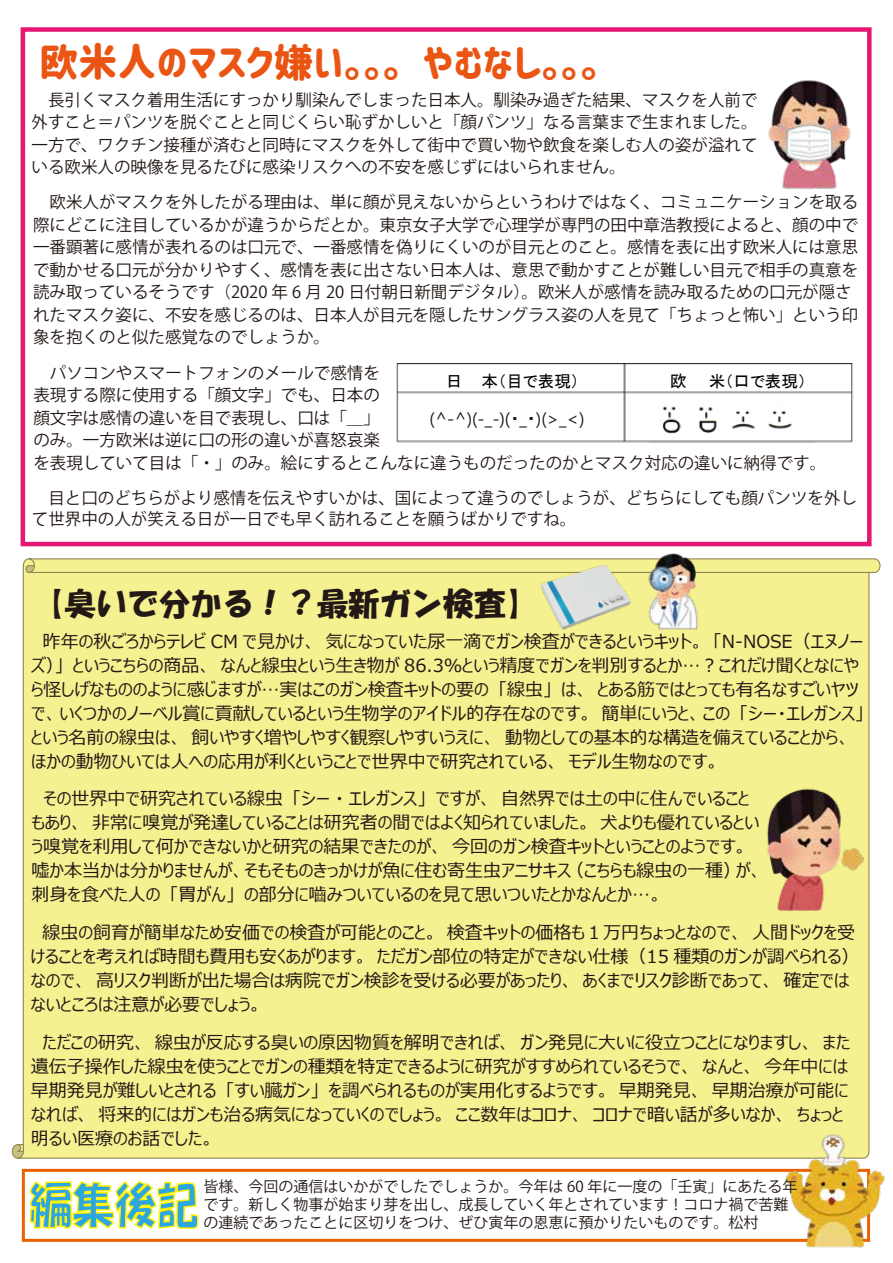
<style>
.page{position:relative;width:893px;height:1263px;background:#fff}
.page>*{position:absolute;margin:0;border:0;box-sizing:border-box;transform-origin:0 0}
.t1{font:39px "Corporate Logo Rounded";color:#ea5514}
.t2{font:31.5px "HGS Soei Kakupoptai";color:#221815}
.t3{font:18px/24px "Meiryo UI";color:#221815}
.t4{font:18px "Segoe UI";color:#1a1a1a}
.t5{font:16.5px/22.5px "Koz Go Pr 6 N";color:#221815}
.t6{font:16.5px "MS P Gothic";color:#040000}
.t7{font:15px/18px "Koz Go Pr 6 N";color:#221815}
.s1{font-family:"MS P Gothic"}
</style>
<div class="page">
<div style="left:11px;top:558px;width:870px;height:601px;background:#f5f191"></div>
<div style="left:22px;top:1169px;width:848px;height:73px;border:3px solid #eb6100"></div>
<svg style="left:29px;top:1180px;width:170px;height:49px"></svg>
<img style="left:540px;top:562px;width:92px;height:69px">
<img style="left:758px;top:780px;width:112px;height:135px">
<img style="left:641px;top:553px;width:65px;height:77px">
<img style="left:768px;top:80px;width:83px;height:109px">
<img style="left:778px;top:1131px;width:107px;height:117px">
<div style="left:21px;top:27px;width:850px;height:519px;border:4px solid #e61673"></div>
<img style="left:396px;top:364px;width:457px;height:79px">
<h1 class="t1" style="left:40px;top:36px;width:562px">欧米人のマスク嫌い。。。やむなし。。。</h1>
<p class="t5" style="left:32px;top:89px;width:728px;text-align:justify">　長引くマスク着用生活にすっかり馴染んでしまった日本人。馴染み過ぎた結果、マスクを人前で外すこと＝パンツを脱ぐことと同じくらい恥ずかしいと「顔パンツ」なる言葉まで生まれました。一方で、ワクチン接種が済むと同時にマスクを外して街中で買い物や飲食を楽しむ人の姿が溢れている欧米人の映像を見るたびに感染リスクへの不安を感じずにはいられません。</p>
<p class="t5" style="left:33px;top:191px;width:826px">　欧米人がマスクを外したがる理由は、単に顔が見えないからというわけではなく、コミュニケーションを取る際にどこに注目しているかが違うからだとか。東京女子大学で心理学が専門の田中章浩教授によると、顔の中で一番顕著に感情が表れるのは口元で、一番感情を偽りにくいのが目元とのこと。感情を表に出す欧米人には意思で動かせる口元が分かりやすく、感情を表に出さない日本人は、意思で動かすことが難しい目元で相手の真意を読み取っているそうです（2020 年 6 月 20 日付朝日新聞デジタル）。欧米人が感情を読み取るための口元が隠されたマスク姿に、不安を感じるのは、日本人が目元を隠したサングラス姿の人を見て「ちょっと怖い」という印象を抱くのと似た感覚なのでしょうか。</p>
<p class="t5" style="left:33px;top:362px;width:794px">　パソコンやスマートフォンのメールで感情を<br>表現する際に使用する「顔文字」でも、日本の<br>顔文字は感情の違いを目で表現し、口は「＿」<br>のみ。一方欧米は逆に口の形の違いが喜怒哀楽<br>を表現していて目は「・」のみ。絵にするとこんなに違うものだったのかとマスク対応の違いに納得です。</p>
<p class="t5" style="left:32px;top:488px;width:826px;line-height:21px">　目と口のどちらがより感情を伝えやすいかは、国によって違うのでしょうが、どちらにしても顔パンツを外して世界中の人が笑える日が一日でも早く訪れることを願うばかりですね。</p>
<p class="t6" style="left:446px;top:373px;width:135px">日 本（目で表現）</p>
<p class="t6" style="left:670px;top:373px;width:18px">欧</p>
<p class="t6" style="left:709px;top:373px;width:99px">米（口で表現）</p>
<p class="t4" style="left:430px;top:401px;width:156px">(^-^)(-_-)(<span class="s1">・</span>_<span class="s1">・</span>)(&gt;_&lt;)</p>
<h2 class="t2" style="left:33px;top:588px;width:505px">【臭いで分かる！？最新ガン検査】</h2>
<p class="t3" style="left:31px;top:630px;width:835px">　昨年の秋ごろからテレビ CM で見かけ、気になっていた尿一滴でガン検査ができるというキット。「N-NOSE（エヌノーズ）」というこちらの商品、なんと線虫という生き物が 86.3％という精度でガンを判別するとか…︖これだけ聞くとなにやら怪しげなもののように感じますが…実はこのガン検査キットの要の「線虫」は、とある筋ではとっても有名なすごいヤツで、いくつかのノーベル賞に貢献しているという生物学のアイドル的存在なのです。簡単にいうと、この「シー・エレガンス」という名前の線虫は、飼いやすく増やしやすく観察しやすいうえに、動物としての基本的な構造を備えていることから、ほかの動物ひいては人への応用が利くということで世界中で研究されている、モデル生物なのです。</p>
<p class="t3" style="left:32px;top:788px;width:732px">　その世界中で研究されている線虫「シー・エレガンス」ですが、自然界では土の中に住んでいることもあり、非常に嗅覚が発達していることは研究者の間ではよく知られていました。犬よりも優れているという嗅覚を利用して何かできないかと研究の結果できたのが、今回のガン検査キットということのようです。嘘か本当かは分かりませんが、そもそものきっかけが魚に住む寄生虫アニサキス（こちらも線虫の一種）が、刺身を食べた人の「胃がん」の部分に嚙みついているのを見て思いついたとかなんとか…。</p>
<p class="t3" style="left:31px;top:921px;width:830px">　線虫の飼育が簡単なため安価での検査が可能とのこと。検査キットの価格も１万円ちょっとなので、人間ドックを受けることを考えれば時間も費用も安くあがります。ただガン部位の特定ができない仕様（15 種類のガンが調べられる）なので、高リスク判断が出た場合は病院でガン検診を受ける必要があったり、あくまでリスク診断であって、確定ではないところは注意が必要でしょう。</p>
<p class="t3" style="left:31px;top:1031px;width:821px">　ただこの研究、線虫が反応する臭いの原因物質を解明できれば、ガン発見に大いに役立つことになりますし、また遺伝子操作した線虫を使うことでガンの種類を特定できるように研究がすすめられているそうで、なんと、今年中には早期発見が難しいとされる「すい臓ガン」を調べられるものが実用化するようです。早期発見、早期治療が可能になれば、将来的にはガンも治る病気になっていくのでしょう。ここ数年はコロナ、コロナで暗い話が多いなか、ちょっと明るい医療のお話でした。</p>
<p class="t7" style="left:203px;top:1178px;width:596px">皆様、今回の通信はいかがでしたでしょうか。今年は 60 年に一度の「壬寅」にあたる年です。新しく物事が始まり芽を出し、成長していく年とされています！コロナ禍で苦難の連続であったことに区切りをつけ、ぜひ寅年の恩恵に預かりたいものです。松村</p>
</div>
